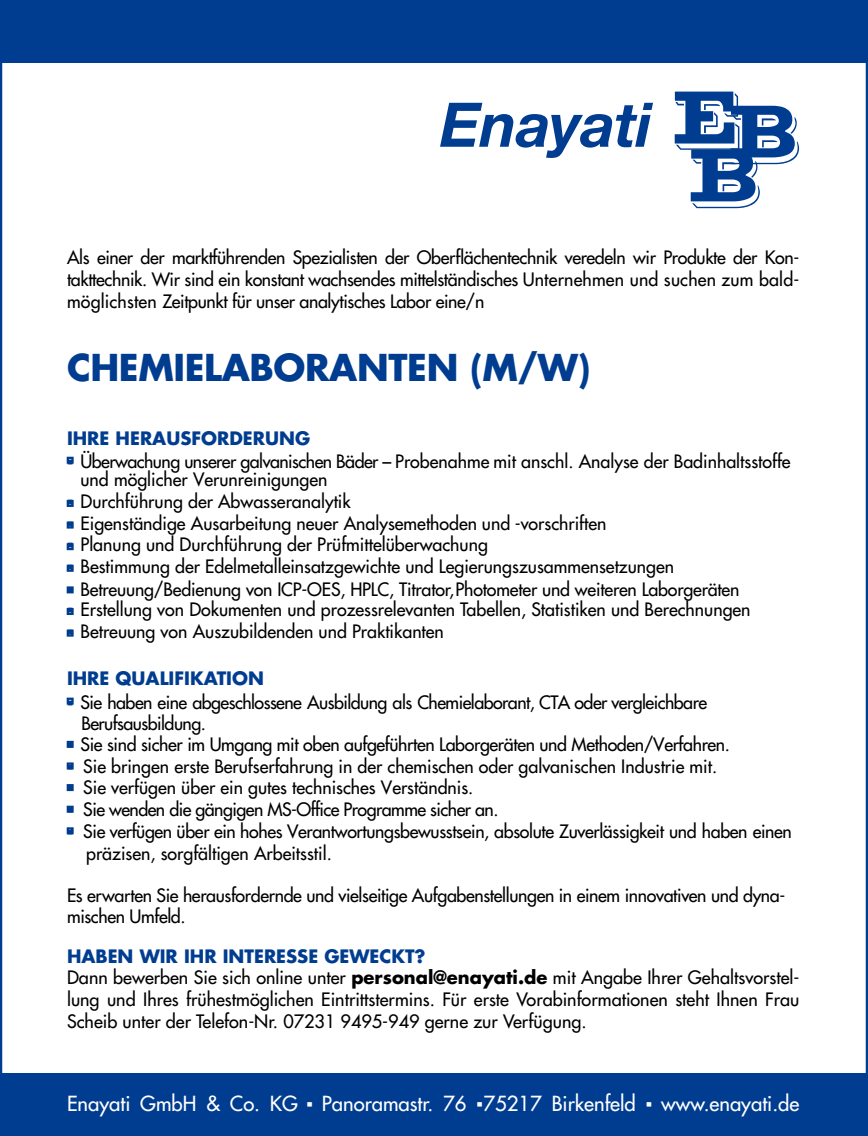
<style>
.page{position:relative;width:868px;height:1136px;background:#fff}
.page>*{position:absolute;margin:0;border:0;box-sizing:border-box;transform-origin:0 0}
.t1{font:700 36px "Futura Std";letter-spacing:-.01em;color:#003d90}
.t2{font:500 20.25px "Futura Std";color:#fff}
.t3{font:500 18px/21.6px "Futura Std";color:#000}
.t4{font:500 18px/21.4px "Futura Std";letter-spacing:-.02em;color:#000}
.t5{font:500 18px/21.6px "Futura Std";letter-spacing:-.03em;color:#000}
.t6{font:700 18px "Futura Std";color:#003d90}
.s1{font-family:"Times New Roman";font-weight:700;color:#003d90}
.s2{font-family:"Frutiger LT Std";font-weight:700;font-stretch:condensed}
.s3{font-weight:700;color:#003d90}
.s4{font-weight:700}
.s5{font-family:"Times New Roman";font-weight:400}
</style>
<div class="page">
<svg style="left:440px;top:103px;width:213px;height:55px"></svg>
<svg style="left:674px;top:92px;width:125px;height:116px"></svg>
<div style="left:0;top:1073px;width:867px;height:62px;background:#003d90"></div>
<div style="left:0;top:0;width:867px;height:62px;background:#003d90"></div>
<div style="left:67px;top:456px;width:7px;height:7px;border:2px solid #003d90"></div>
<div style="left:67px;top:500px;width:7px;height:7px;border:2px solid #003d90"></div>
<div style="left:67px;top:521px;width:7px;height:7px;border:2px solid #003d90"></div>
<div style="left:67px;top:543px;width:7px;height:7px;border:2px solid #003d90"></div>
<div style="left:67px;top:564px;width:7px;height:7px;border:2px solid #003d90"></div>
<div style="left:67px;top:586px;width:7px;height:7px;border:2px solid #003d90"></div>
<div style="left:67px;top:608px;width:7px;height:7px;border:2px solid #003d90"></div>
<div style="left:67px;top:629px;width:7px;height:7px;border:2px solid #003d90"></div>
<div style="left:67px;top:697px;width:7px;height:7px;border:2px solid #003d90"></div>
<div style="left:67px;top:740px;width:7px;height:7px;border:2px solid #003d90"></div>
<div style="left:67px;top:762px;width:7px;height:7px;border:2px solid #003d90"></div>
<div style="left:67px;top:784px;width:7px;height:7px;border:2px solid #003d90"></div>
<div style="left:67px;top:805px;width:7px;height:7px;border:2px solid #003d90"></div>
<div style="left:67px;top:827px;width:7px;height:7px;border:2px solid #003d90"></div>
<p class="t3" style="left:67px;top:247px;width:733px;text-align:justify">Als einer der marktführenden Spezialisten der Oberflächentechnik veredeln wir Produkte der Kon&shy;takttechnik. Wir sind ein konstant wachsendes mittelständisches Unternehmen und suchen zum bald&shy;möglichsten Zeitpunkt für unser analytisches Labor eine/n</p>
<h1 class="t1" style="left:67px;top:343px;width:525px">CHEMIELABORANTEN (M/W)</h1>
<p class="t6" style="left:67px;top:426px;width:244px">IHRE HERAUSFORDERUNG</p>
<p class="t3" style="left:80px;top:451px;width:711px;line-height:18.9px;text-indent:-14px"><span class="s1">▪</span> Überwachung unserer galvanischen Bäder <span class="s2">–</span> Probenahme mit anschl. Analyse der Badinhaltsstoffe und möglicher Verunreinigungen</p>
<p class="t3" style="left:67px;top:490px;width:285px"><span class="s1">▪</span> Durchführung der Abwasseranalytik</p>
<p class="t3" style="left:67px;top:512px;width:541px"><span class="s1">▪</span> Eigenständige Ausarbeitung neuer Analysemethoden und -vorschriften</p>
<p class="t3" style="left:67px;top:534px;width:422px"><span class="s1">▪</span> Planung und Durchführung der Prüfmittelüberwachung</p>
<p class="t3" style="left:67px;top:555px;width:608px"><span class="s1">▪</span> Bestimmung der Edelmetalleinsatzgewichte und Legierungszusammensetzungen</p>
<p class="t3" style="left:67px;top:578px;width:674px"><span class="s1">▪</span> Betreuung/Bedienung von ICP-OES, HPLC, Titrator, Photometer und weiteren Laborgeräten</p>
<p class="t3" style="left:67px;top:598px;width:685px"><span class="s1">▪</span> Erstellung von Dokumenten und prozessrelevanten Tabellen, Statistiken und Berechnungen</p>
<p class="t3" style="left:67px;top:620px;width:378px"><span class="s1">▪</span> Betreuung von Auszubildenden und Praktikanten</p>
<p class="t6" style="left:67px;top:666px;width:198px">IHRE QUALIFIKATION</p>
<p class="t5" style="left:81px;top:691px;width:627px;text-indent:-14px"><span class="s1">▪</span> Sie haben eine abgeschlossene Ausbildung als Chemielaborant, CTA oder vergleichbare<br>Berufsausbildung.</p>
<p class="t4" style="left:67px;top:733px;width:664px"><span class="s1">▪</span> Sie sind sicher im Umgang mit oben aufgeführten Laborgeräten und Methoden/Verfahren.</p>
<p class="t3" style="left:67px;top:755px;width:651px"><span class="s1">▪</span> Sie bringen erste Berufserfahrung in der chemischen oder galvanischen Industrie mit.</p>
<p class="t3" style="left:67px;top:777px;width:408px"><span class="s1">▪</span> Sie verfügen über ein gutes technisches Verständnis.</p>
<p class="t5" style="left:67px;top:798px;width:433px"><span class="s1">▪</span> Sie wenden die gängigen MS-Office Programme sicher an.</p>
<p class="t4" style="left:86px;top:820px;width:707px;text-indent:-19px"><span class="s1">▪</span> Sie verfügen über ein hohes Verantwortungsbewusstsein, absolute Zuverlässigkeit und haben einen präzisen, sorgfältigen Arbeitsstil.</p>
<p class="t4" style="left:67px;top:884px;width:719px">Es erwarten Sie herausfordernde und vielseitige Aufgabenstellungen in einem innovativen und dyna&shy;mischen Umfeld.</p>
<p class="t3" style="left:67px;top:945px;width:733px"><span class="s3">HABEN WIR IHR INTERESSE GEWECKT?<br></span>Dann bewerben Sie sich online unter <span class="s4">personal@enayati.de</span> mit Angabe Ihrer Gehaltsvorstel&shy;lung und Ihres frühestmöglichen Eintrittstermins. Für erste Vorabinformationen steht Ihnen Frau Scheib unter der Telefon-Nr. 07231 9495-949 gerne zur Verfügung.</p>
<p class="t2" style="left:67px;top:1090px;width:733px">Enayati GmbH &amp; Co. KG <span class="s5">▪</span> Panoramastr. 76 <span class="s5">▪</span>75217 Birkenfeld <span class="s5">▪</span> www.enayati.de</p>
</div>
